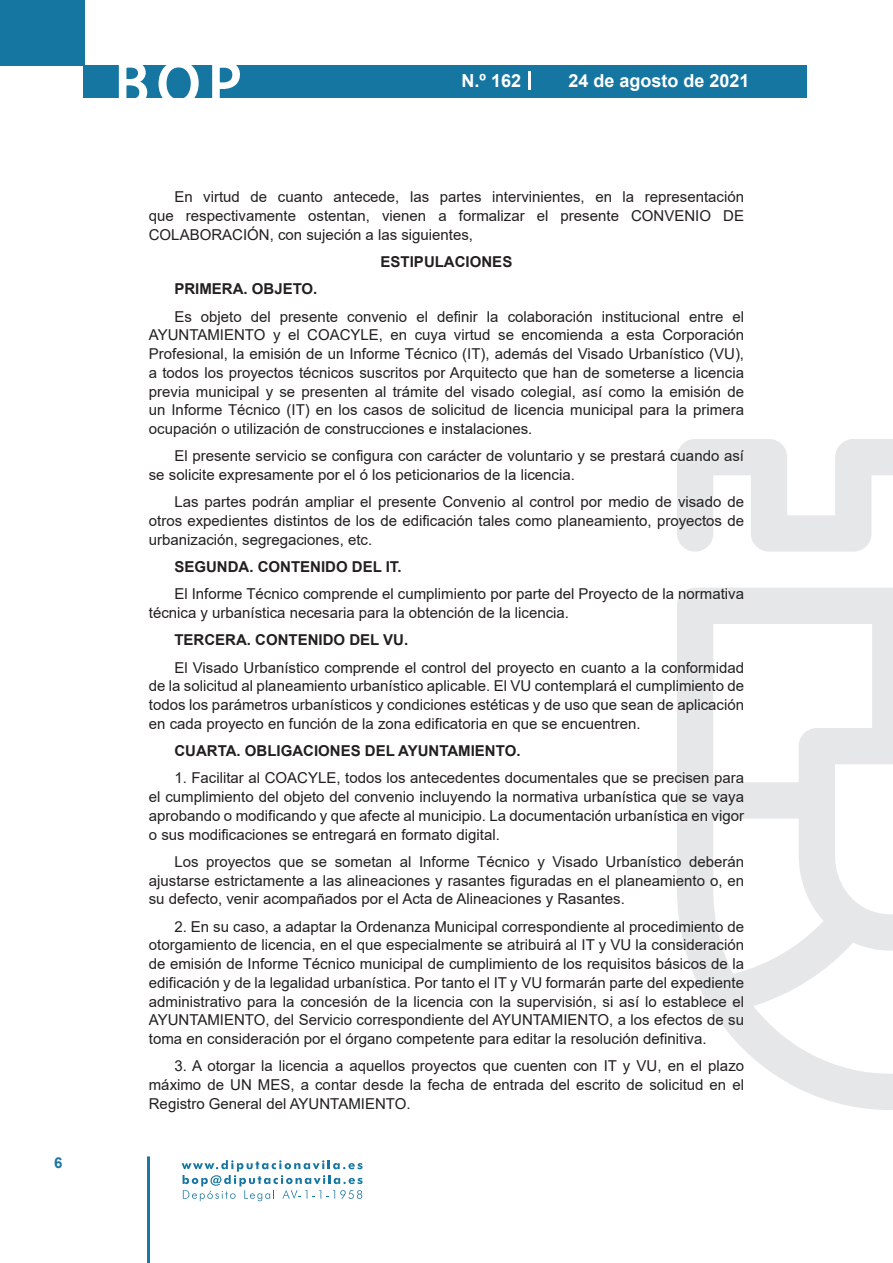
<style>
.page{position:relative;width:893px;height:1263px;background:#fff}
.page>*{position:absolute;margin:0;border:0;box-sizing:border-box;transform-origin:0 0}
.t1{font:500 61.5px "Avant Garde";color:#fff}
.t2{font:700 18px "Arial";color:#fff}
.t3{font:15px/18.8px "Arial";color:#231f20;text-align:justify}
.t4{font:700 15px "Arial";color:#231f20}
.t5{font:700 15px "Arial";color:#1d76a4}
</style>
<div class="page">
<div style="left:0;top:0;width:85px;height:65px;background:#1676a2"></div>
<div style="left:84px;top:65px;width:723px;height:33px;background:#1676a2"></div>
<svg style="left:118px;top:65px;width:30px;height:33px"></svg>
<svg style="left:158px;top:65px;width:41px;height:33px"></svg>
<svg style="left:212px;top:65px;width:28px;height:33px"></svg>
<svg style="left:182px;top:1160px;width:181px;height:41px"></svg>
<hr style="left:147px;top:1156px;width:3px;height:107px;background:#1d76a4">
<svg style="left:529px;top:71px;width:2px;height:19px"></svg>
<svg style="left:677px;top:439px;width:216px;height:671px"></svg>
<p class="t5" style="left:54px;top:1152px;width:10px">6</p>
<h1 class="t1" style="left:115px;top:46px;width:128px">BOP</h1>
<p class="t2" style="left:462px;top:68px;width:61px">N.º 162</p>
<p class="t2" style="left:568px;top:68px;width:183px">24 de agosto de 2021</p>
<p class="t3" style="left:149px;top:188px;width:597px;text-indent:26px">En virtud de cuanto antecede, las partes intervinientes, en la representación que respectivamente ostentan, vienen a formalizar el presente CONVENIO DE COLABORACIÓN, con sujeción a las siguientes,</p>
<p class="t4" style="left:381px;top:251px;width:133px">ESTIPULACIONES</p>
<p class="t4" style="left:174px;top:278px;width:145px">PRIMERA. OBJETO.</p>
<p class="t3" style="left:149px;top:307px;width:597px;text-indent:26px">Es objeto del presente convenio el definir la colaboración institucional entre el AYUNTAMIENTO y el COACYLE, en cuya virtud se encomienda a esta Corporación Profesional, la emisión de un Informe Técnico (IT), además del Visado Urbanístico (VU), a todos los proyectos técnicos suscritos por Arquitecto que han de someterse a licencia previa municipal y se presenten al trámite del visado colegial, así como la emisión de un Informe Técnico (IT) en los casos de solicitud de licencia municipal para la primera ocupación o utilización de construcciones e instalaciones.</p>
<p class="t3" style="left:149px;top:447px;width:597px;text-indent:26px">El presente servicio se configura con carácter de voluntario y se prestará cuando así se solicite expresamente por el ó los peticionarios de la licencia.</p>
<p class="t3" style="left:149px;top:493px;width:597px;text-indent:26px">Las partes podrán ampliar el presente Convenio al control por medio de visado de otros expedientes distintos de los de edificación tales como planeamiento, proyectos de urbanización, segregaciones, etc.</p>
<p class="t4" style="left:174px;top:556px;width:229px">SEGUNDA. CONTENIDO DEL IT.</p>
<p class="t3" style="left:149px;top:585px;width:597px;text-indent:26px">El Informe Técnico comprende el cumplimiento por parte del Proyecto de la normativa técnica y urbanística necesaria para la obtención de la licencia.</p>
<p class="t4" style="left:174px;top:629px;width:235px">TERCERA. CONTENIDO DEL VU.</p>
<p class="t3" style="left:149px;top:658px;width:597px;text-indent:26px">El Visado Urbanístico comprende el control del proyecto en cuanto a la conformidad de la solicitud al planeamiento urbanístico aplicable. El VU contemplará el cumplimiento de todos los parámetros urbanísticos y condiciones estéticas y de uso que sean de aplicación en cada proyecto en función de la zona edificatoria en que se encuentren.</p>
<p class="t4" style="left:174px;top:740px;width:348px">CUARTA. OBLIGACIONES DEL AYUNTAMIENTO.</p>
<p class="t3" style="left:149px;top:769px;width:597px;text-indent:26px">1. Facilitar al COACYLE, todos los antecedentes documentales que se precisen para el cumplimiento del objeto del convenio incluyendo la normativa urbanística que se vaya aprobando o modificando y que afecte al municipio. La documentación urbanística en vigor o sus modificaciones se entregará en formato digital.</p>
<p class="t3" style="left:149px;top:852px;width:597px;text-indent:26px">Los proyectos que se sometan al Informe Técnico y Visado Urbanístico deberán ajustarse estrictamente a las alineaciones y rasantes figuradas en el planeamiento o, en su defecto, venir acompañados por el Acta de Alineaciones y Rasantes.</p>
<p class="t3" style="left:149px;top:917px;width:597px;text-indent:26px">2. En su caso, a adaptar la Ordenanza Municipal correspondiente al procedimiento de otorgamiento de licencia, en el que especialmente se atribuirá al IT y VU la consideración de emisión de Informe Técnico municipal de cumplimiento de los requisitos básicos de la edificación y de la legalidad urbanística. Por tanto el IT y VU formarán parte del expediente administrativo para la concesión de la licencia con la supervisión, si así lo establece el AYUNTAMIENTO, del Servicio correspondiente del AYUNTAMIENTO, a los efectos de su toma en consideración por el órgano competente para editar la resolución definitiva.</p>
<p class="t3" style="left:149px;top:1057px;width:597px;text-indent:26px">3. A otorgar la licencia a aquellos proyectos que cuenten con IT y VU, en el plazo máximo de UN MES, a contar desde la fecha de entrada del escrito de solicitud en el Registro General del AYUNTAMIENTO.</p>
</div>
